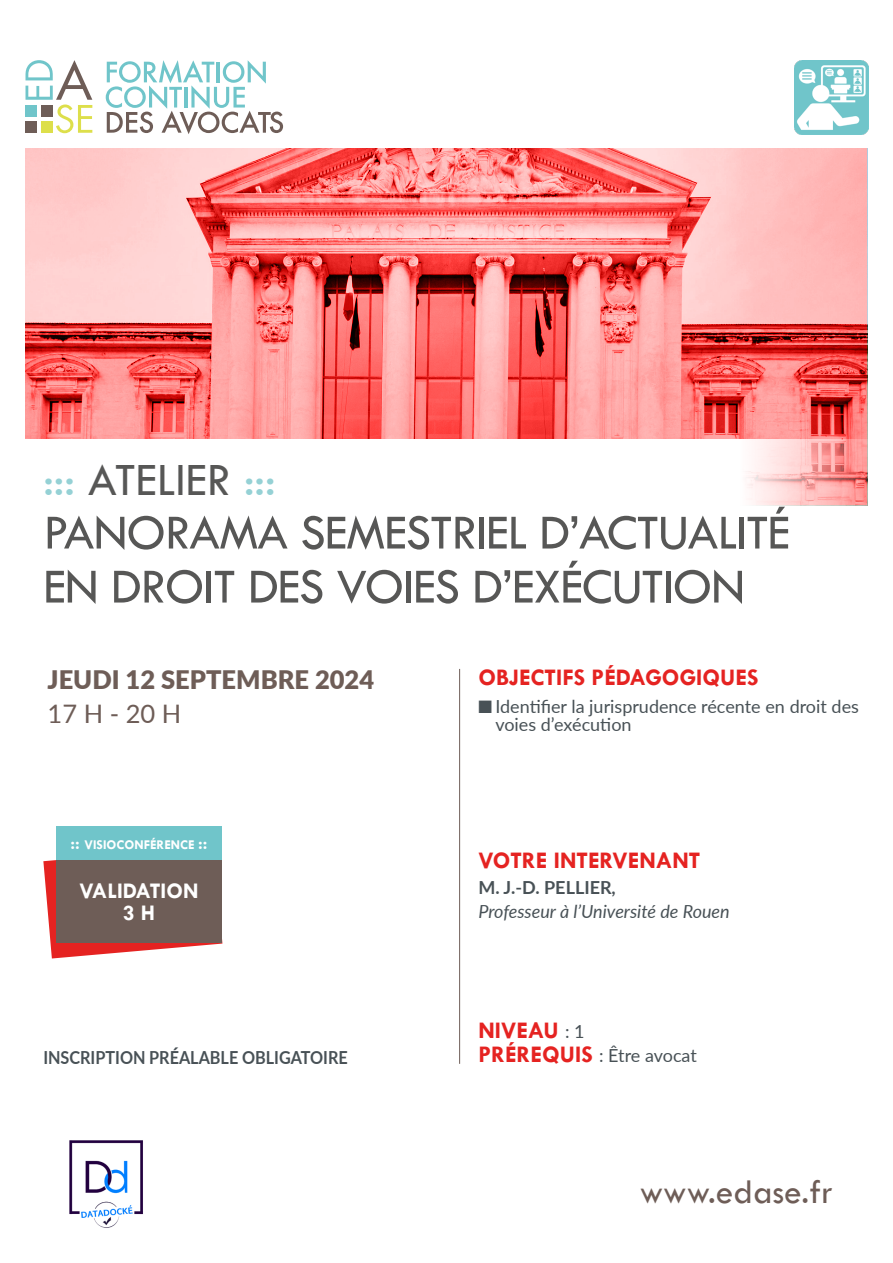
<style>
.page{position:relative;width:893px;height:1263px;background:#fff}
.page>*{position:absolute;margin:0;border:0;box-sizing:border-box;transform-origin:0 0}
.t1{font:51px/54px "Tw Cen";letter-spacing:-.02em;color:#575756}
.t2{font:48px "Tw Cen";color:#575756}
.t3{font:35.25px "Tw Cen";color:#6e5d57}
.t4{font:900 25.5px "Lato";color:#6e5d57}
.t5{font:25.5px "Lato";color:#6e5d57}
.t6{font:700 24px "Tw Cen";color:#e52321}
.t7{font:700 22.5px/22.5px "Tw Cen";color:#fff;text-align:center}
.t8{font:18px/18px "Lato";color:#485156}
.t9{font:700 18px "Lato";color:#485156;scale:.9 1}
.t10{font:italic 18px "Lato";color:#485156}
.t11{font:700 18px "Lato";color:#485156}
.t12{font:700 13.5px "Tw Cen";color:#fff}
.s1{color:#95d1d5}
.s2{font-size:18px}
.s3{font-family:"Lato";font-weight:400;font-size:18px;color:#485156}
.s4{font-family:"Tw Cen";font-weight:700;font-size:24px;color:#e52321}
</style>
<div class="page">
<svg style="left:26px;top:149px;width:841px;height:290px;background:#f58a88"></svg>
<svg style="left:26px;top:60px;width:66px;height:73px"></svg>
<div style="left:26px;top:105px;width:11px;height:12px;background:#70c5ca"></div>
<div style="left:41px;top:105px;width:12px;height:12px;background:#6e5d57"></div>
<div style="left:26px;top:121px;width:11px;height:12px;background:#6e5d57"></div>
<div style="left:41px;top:121px;width:12px;height:12px;background:#dddf4b"></div>
<svg style="left:106px;top:60px;width:177px;height:74px"></svg>
<hr style="left:459px;top:669px;width:1px;height:395px;background:#6e5d57">
<img style="left:69px;top:1140px;width:74px;height:88px">
<img style="left:795px;top:60px;width:74px;height:74px">
<svg style="left:43px;top:860px;width:179px;height:98px"></svg>
<div style="left:56px;top:859px;width:166px;height:84px;background:#6e5d57"></div>
<div style="left:56px;top:826px;width:166px;height:34px;background:#70c5ca"></div>
<h2 class="t2" style="left:43px;top:450px;width:234px"><span class="s1">:::</span> ATELIER <span class="s1">:::</span></h2>
<h1 class="t1" style="left:43px;top:505px;width:748px">PANORAMA SEMESTRIEL D’ACTUALITÉ<br>EN DROIT DES VOIES D’EXÉCUTION</h1>
<h3 class="t4" style="left:48px;top:661px;width:328px">JEUDI 12 SEPTEMBRE 2024</h3>
<h3 class="t5" style="left:48px;top:696px;width:135px">17 H - 20 H</h3>
<p class="t12" style="left:70px;top:837px;width:139px"><span class="s2">::</span> VISIOCONFÉRENCE <span class="s2">::</span></p>
<p class="t7" style="left:79px;top:879px;width:121px">VALIDATION<br>3 H</p>
<p class="t9" style="left:43px;top:1044px;width:340px">INSCRIPTION PRÉALABLE OBLIGATOIRE</p>
<h3 class="t6" style="left:478px;top:663px;width:282px">OBJECTIFS PÉDAGOGIQUES</h3>
<p class="t8" style="left:495px;top:697px;width:365px;text-indent:-17px">■ Identifier la jurisprudence récente en droit des voies d’exécution</p>
<h3 class="t6" style="left:478px;top:846px;width:223px">VOTRE INTERVENANT</h3>
<p class="t11" style="left:478px;top:874px;width:139px">M. J.-D. PELLIER,</p>
<p class="t10" style="left:478px;top:898px;width:253px">Professeur à l’Université de Rouen</p>
<h3 class="t6" style="left:478px;top:1015px;width:108px">NIVEAU <span class="s3">: 1</span></h3>
<p class="t8" style="left:478px;top:1045px;width:220px"><span class="s4">PRÉREQUIS</span> : Être avocat</p>
<h3 class="t3" style="left:640px;top:1170px;width:195px">www.edase.fr</h3>
</div>
